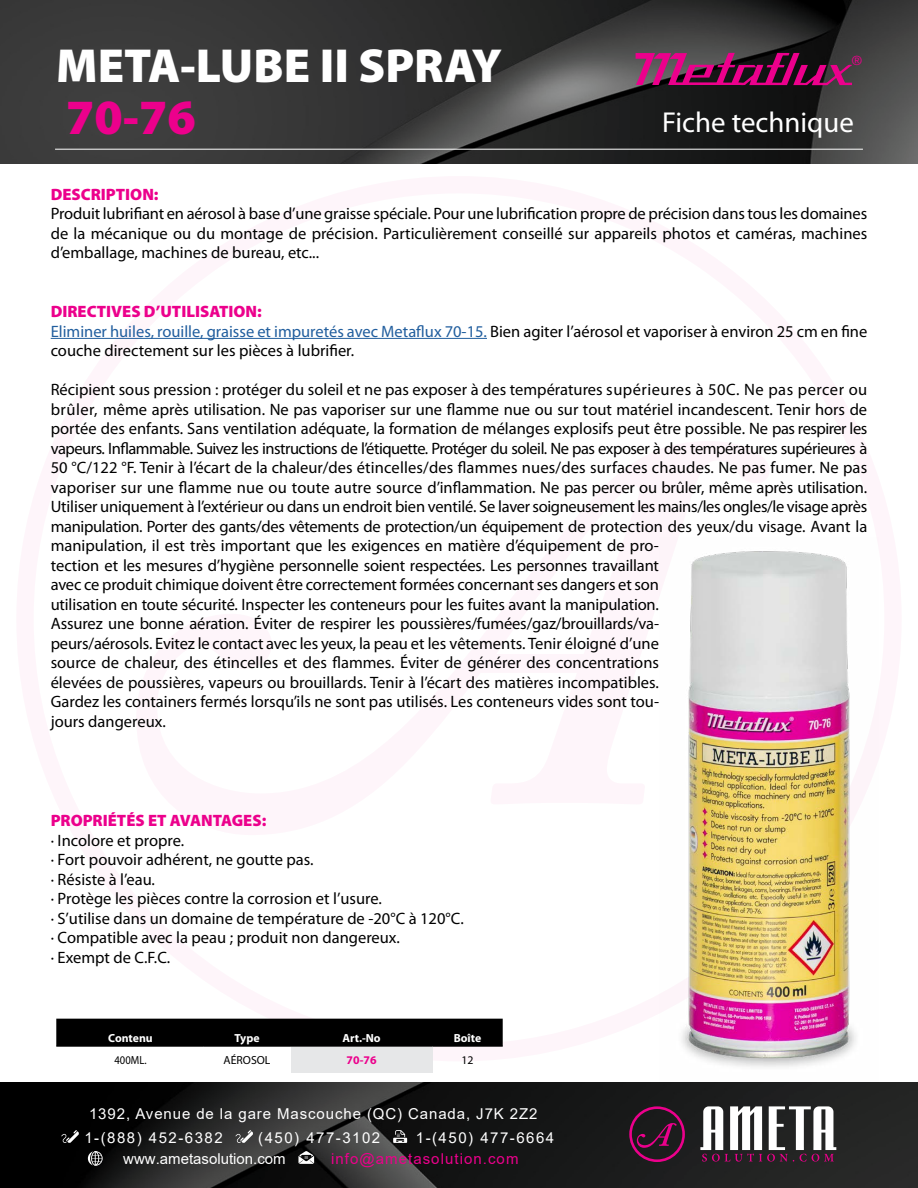
<style>
.page{position:relative;width:918px;height:1188px;background:#fff}
.page>*{position:absolute;margin:0;border:0;box-sizing:border-box;transform-origin:0 0}
.t1{font:900 49.5px "Myriad Pro";color:#ec008c}
.t2{font:900 48px "Myriad Pro";color:#fff}
.t3{font:28.8px "Myriad Pro";color:#fff}
.t4{font:16.5px/19.5px "Myriad Pro";color:#000}
.t5{font:900 16.5px "Myriad Pro";color:#ec008c}
.t6{font:15px/24px "Arial";letter-spacing:.06em;color:#fff}
.t7{font:15px "Arial";letter-spacing:.1em;color:#fff}
.t8{font:15px "Arial";letter-spacing:.07em;color:#ec008c}
.t9{font:15px "Arial";color:#fff}
.t10{font:12.75px "Helvetica Neue";color:#ec008c}
.t11{font:700 11.7px "Myriad Pro";color:#fff}
.t12{font:11.7px "Myriad Pro";color:#000}
.t13{font:11.7px "Myriad Pro";color:#000;scale:.9 1}
.t14{font:700 11.7px "Myriad Pro";color:#ec008c}
.s1{font-weight:900;color:#ec008c}
.s2{color:#215e9e}
</style>
<div class="page">
<img style="left:0;top:0;width:918px;height:1188px">
<div style="left:0;top:164px;width:918px;height:918px;background:#fff"></div>
<hr style="left:55px;top:149px;width:808px;height:1px;background:#fff">
<svg style="left:629px;top:1106px;width:56px;height:56px;background:#441632"></svg>
<svg style="left:700px;top:1106px;width:136px;height:56px"></svg>
<svg style="left:235px;top:1130px;width:18px;height:13px"></svg>
<svg style="left:393px;top:1130px;width:14px;height:13px"></svg>
<svg style="left:61px;top:1130px;width:18px;height:13px"></svg>
<svg style="left:88px;top:1151px;width:15px;height:15px"></svg>
<svg style="left:298px;top:1151px;width:16px;height:13px"></svg>
<svg style="left:636px;top:53px;width:216px;height:32px;background:#771b52"></svg>
<img style="left:659px;top:537px;width:219px;height:530px">
<hr style="left:51px;top:338px;width:436px;height:1px;background:#215e9e">
<div style="left:56px;top:1019px;width:447px;height:27px;background:#000"></div>
<div style="left:291px;top:1046px;width:141px;height:27px;background:#e6e7e8"></div>
<hr style="left:56px;top:1046px;width:147px;height:1px;background:#000">
<hr style="left:203px;top:1046px;width:88px;height:1px;background:#000">
<hr style="left:291px;top:1046px;width:141px;height:1px;background:#000">
<hr style="left:432px;top:1046px;width:71px;height:1px;background:#000">
<h2 class="t2" style="left:56px;top:33px;width:447px">META-LUBE II SPRAY</h2>
<h1 class="t1" style="left:66px;top:84px;width:131px">70-76</h1>
<p class="t10" style="left:852px;top:53px;width:12px">®</p>
<h3 class="t3" style="left:662px;top:104px;width:193px">Fiche technique</h3>
<p class="t5" style="left:51px;top:183px;width:109px">DESCRIPTION:</p>
<p class="t4" style="left:51px;top:204px;width:818px;text-align:justify">Produit lubrifiant en aérosol à base d’une graisse spéciale. Pour une lubrification propre de précision dans tous les domaines de la mécanique ou du montage de précision. Particulièrement conseillé sur appareils photos et caméras, machines d’emballage, machines de bureau, etc...</p>
<p class="t4" style="left:51px;top:302px;width:818px"><span class="s1">DIRECTIVES D’UTILISATION:<br></span><span class="s2">Eliminer huiles, rouille, graisse et impuretés avec Metaflux 70-15.</span> Bien agiter l’aérosol et vaporiser à environ 25 cm en fine couche directement sur les pièces à lubrifier.</p>
<p class="t4" style="left:51px;top:380px;width:818px">Récipient sous pression : protéger du soleil et ne pas exposer à des températures supérieures à 50C. Ne pas percer ou brûler, même après utilisation. Ne pas vaporiser sur une flamme nue ou sur tout matériel incandescent. Tenir hors de portée des enfants. Sans ventilation adéquate, la formation de mélanges explosifs peut être possible. Ne pas respirer les vapeurs. Inflammable. Suivez les instructions de l’étiquette. Protéger du soleil. Ne pas exposer à des températures supérieures à 50 °C/122 °F. Tenir à l’écart de la chaleur/des étincelles/des flammes nues/des surfaces chaudes. Ne pas fumer. Ne pas vaporiser sur une flamme nue ou toute autre source d’inflammation. Ne pas percer ou brûler, même après utilisation.<br>Utiliser uniquement à l’extérieur ou dans un endroit bien ventilé. Se laver soigneusement les mains/les ongles/le visage après manipulation. Porter des gants/des vêtements de protection/un équipement de protection des yeux/du visage. Avant la manipulation, il est très important que les exigences en matière d’équipement de pro-<br>tection et les mesures d’hygiène personnelle soient respectées. Les personnes travaillant<br>avec ce produit chimique doivent être correctement formées concernant ses dangers et son<br>utilisation en toute sécurité. Inspecter les conteneurs pour les fuites avant la manipulation.<br>Assurez une bonne aération. Éviter de respirer les poussières/fumées/gaz/brouillards/va-<br>peurs/aérosols. Evitez le contact avec les yeux, la peau et les vêtements. Tenir éloigné d’une<br>source de chaleur, des étincelles et des flammes. Éviter de générer des concentrations<br>élevées de poussières, vapeurs ou brouillards. Tenir à l’écart des matières incompatibles.<br>Gardez les containers fermés lorsqu’ils ne sont pas utilisés. Les conteneurs vides sont tou-<br>jours dangereux.</p>
<p class="t5" style="left:51px;top:810px;width:217px">PROPRIÉTÉS ET AVANTAGES:</p>
<p class="t4" style="left:51px;top:830px;width:415px">· Incolore et propre.<br>· Fort pouvoir adhérent, ne goutte pas.<br>· Résiste à l’eau.<br>· Protège les pièces contre la corrosion et l’usure.<br>· S’utilise dans un domaine de température de -20°C à 120°C. · Compatible avec la peau ; produit non dangereux.<br>· Exempt de C.F.C.</p>
<p class="t11" style="left:108px;top:1030px;width:46px">Contenu</p>
<p class="t11" style="left:234px;top:1030px;width:27px">Type</p>
<p class="t11" style="left:342px;top:1030px;width:40px">Art.-No</p>
<p class="t11" style="left:454px;top:1030px;width:29px">Boîte</p>
<p class="t13" style="left:115px;top:1053px;width:37px">400ML.</p>
<p class="t12" style="left:224px;top:1053px;width:48px">AÉROSOL</p>
<p class="t14" style="left:347px;top:1052px;width:31px">70-76</p>
<p class="t12" style="left:461px;top:1053px;width:14px">12</p>
<p class="t6" style="left:84px;top:1102px;width:455px;text-indent:5px">1392, Avenue de la gare Mascouche (QC) Canada, J7K 2Z2<br>1-(888) 452-6382</p>
<p class="t7" style="left:258px;top:1127px;width:124px">(450) 477-3102</p>
<p class="t7" style="left:416px;top:1127px;width:140px">1-(450) 477-6664</p>
<p class="t9" style="left:123px;top:1148px;width:164px">www.ametasolution.com</p>
<p class="t8" style="left:331px;top:1148px;width:189px">info@ametasolution.com</p>
</div>
